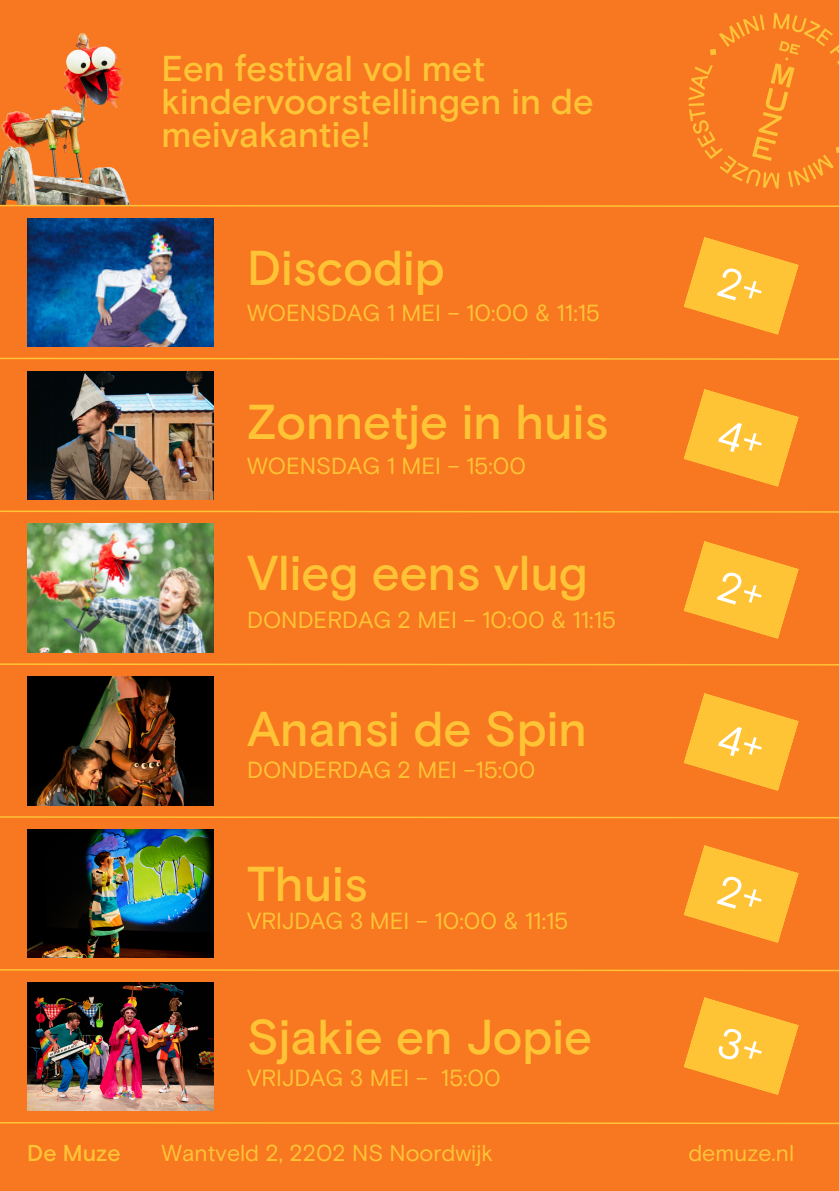
<style>
.page{position:relative;width:839px;height:1191px;background:#fff}
.page>*{position:absolute;margin:0;border:0;box-sizing:border-box;transform-origin:0 0}
.t1{font:500 49px "Basis Grotesque Pro";color:#ffc436}
.t2{font:500 36px/33px "Basis Grotesque Pro";color:#ffc436}
.t3{font:23.4px "Basis Grotesque Pro";color:#ffc436}
.t4{font:23px "Basis Grotesque Pro";color:#ffc436}
.t5{font:500 23px "Basis Grotesque Pro";color:#ffc436}
</style>
<div class="page">
<div style="left:0;top:0;width:838px;height:1191px;background:#f77821"></div>
<img style="left:27px;top:218px;width:186px;height:128px">
<img style="left:27px;top:371px;width:186px;height:128px">
<img style="left:27px;top:524px;width:186px;height:128px">
<img style="left:27px;top:677px;width:186px;height:128px">
<img style="left:27px;top:830px;width:186px;height:128px">
<img style="left:27px;top:983px;width:186px;height:128px">
<svg style="left:0;top:357px;width:838px;height:3px"></svg>
<svg style="left:0;top:510px;width:838px;height:3px"></svg>
<svg style="left:0;top:663px;width:838px;height:3px"></svg>
<svg style="left:0;top:816px;width:838px;height:3px"></svg>
<svg style="left:0;top:969px;width:838px;height:3px"></svg>
<img style="left:0;top:33px;width:129px;height:171px">
<svg style="left:0;top:204px;width:838px;height:3px"></svg>
<svg style="left:0;top:1122px;width:838px;height:3px"></svg>
<svg style="left:688px;top:13px;width:150px;height:176px"></svg>
<svg style="left:684px;top:997px;width:115px;height:98px"></svg>
<svg style="left:683px;top:845px;width:116px;height:98px"></svg>
<svg style="left:683px;top:693px;width:116px;height:98px"></svg>
<svg style="left:683px;top:541px;width:116px;height:98px"></svg>
<svg style="left:683px;top:389px;width:116px;height:98px"></svg>
<svg style="left:683px;top:237px;width:116px;height:98px"></svg>
<h5 class="t2" style="left:161px;top:50px;width:433px">Een festival vol met kindervoorstellingen in de meivakantie!</h5>
<h1 class="t1" style="left:247px;top:237px;width:199px">Discodip</h1>
<h4 class="t3" style="left:247px;top:298px;width:354px">WOENSDAG 1 MEI – 10:00 &amp; 11:15</h4>
<h4 class="t1" style="left:247px;top:390px;width:362px">Zonnetje in huis</h4>
<h2 class="t3" style="left:247px;top:451px;width:280px">WOENSDAG 1 MEI – 15:00</h2>
<h2 class="t1" style="left:247px;top:541px;width:342px">Vlieg eens vlug</h2>
<h1 class="t3" style="left:247px;top:604px;width:370px">DONDERDAG 2 MEI – 10:00 &amp; 11:15</h1>
<h1 class="t1" style="left:247px;top:697px;width:341px">Anansi de Spin</h1>
<h4 class="t3" style="left:247px;top:755px;width:290px">DONDERDAG 2 MEI –15:00</h4>
<h4 class="t1" style="left:247px;top:852px;width:122px">Thuis</h4>
<h2 class="t3" style="left:247px;top:905px;width:323px">VRIJDAG 3 MEI – 10:00 &amp; 11:15</h2>
<h2 class="t1" style="left:247px;top:1005px;width:346px">Sjakie en Jopie</h2>
<h1 class="t3" style="left:247px;top:1062px;width:255px">VRIJDAG 3 MEI – 15:00</h1>
<h1 class="t5" style="left:27px;top:1139px;width:95px">De Muze</h1>
<h4 class="t4" style="left:161px;top:1139px;width:333px">Wantveld 2, 2202 NS Noordwijk</h4>
<h2 class="t4" style="left:688px;top:1139px;width:107px">demuze.nl</h2>
</div>
